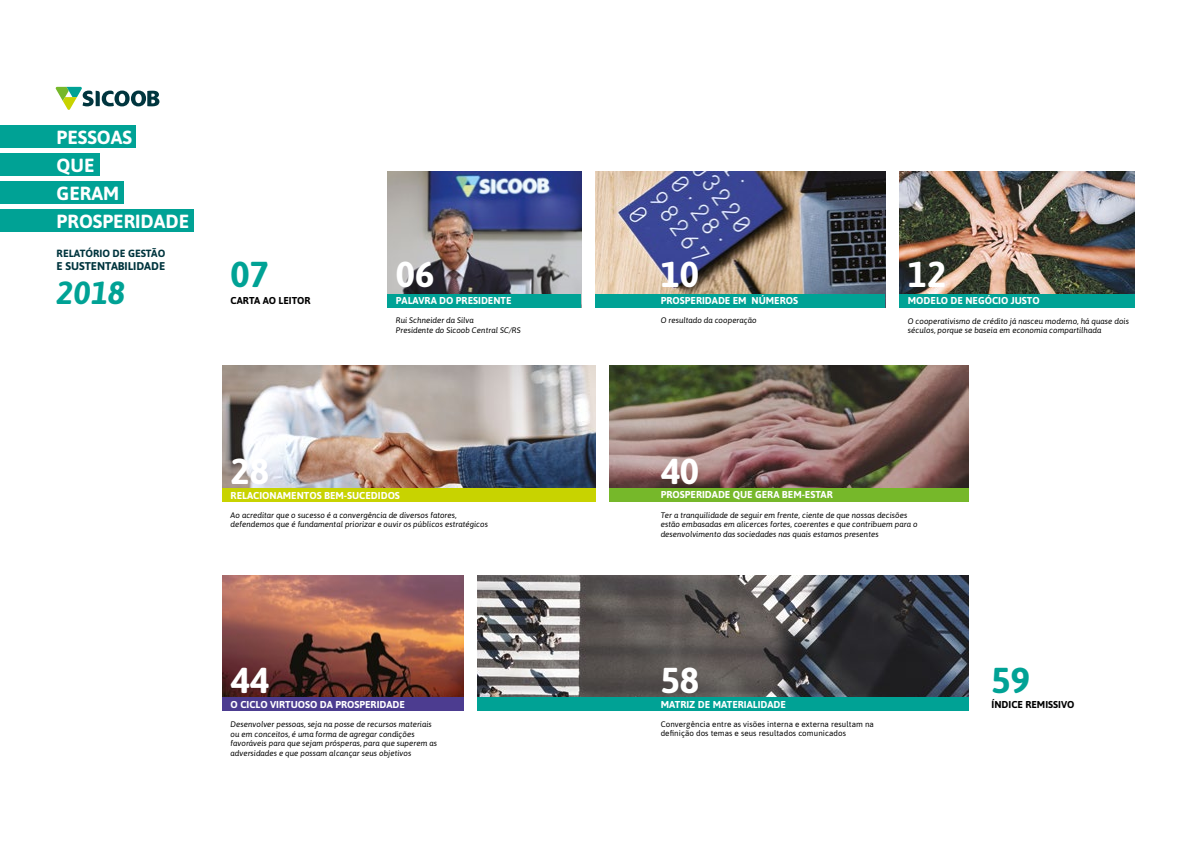
<style>
.page{position:relative;width:1191px;height:842px;background:#fff}
.page>*{position:absolute;margin:0;border:0;box-sizing:border-box;transform-origin:0 0}
.t1{font:700 36px "Asap";color:#fff}
.t2{font:700 36px "Asap";color:#00a295}
.t3{font:italic 700 32px "Asap";color:#00a295}
.t4{font:700 19px/28px "Asap";color:#fff}
.t5{font:700 11.3px "Asap";color:#00353e}
.t6{font:700 10.4px "Asap";color:#00353e}
.t7{font:700 10px "Asap";color:#fff}
.t8{font:700 10px "Asap";color:#000}
.t9{font:italic 8px/9.6px "Asap";color:#000}
.t10{font:8px/9.6px "Asap";letter-spacing:.01em;color:#000}
</style>
<div class="page">
<img style="left:477px;top:575px;width:491px;height:122px">
<img style="left:609px;top:365px;width:359px;height:123px">
<img style="left:222px;top:365px;width:373px;height:123px">
<img style="left:899px;top:171px;width:235px;height:123px">
<img style="left:222px;top:575px;width:241px;height:122px">
<div style="left:222px;top:697px;width:241px;height:14px;background:#4c3c90"></div>
<img style="left:387px;top:171px;width:194px;height:123px">
<div style="left:387px;top:294px;width:194px;height:13px;background:#00a295"></div>
<div style="left:222px;top:488px;width:373px;height:13px;background:#c8d300"></div>
<img style="left:595px;top:171px;width:290px;height:123px">
<div style="left:609px;top:488px;width:359px;height:13px;background:#76b82a"></div>
<div style="left:899px;top:294px;width:235px;height:13px;background:#00a295"></div>
<div style="left:477px;top:697px;width:492px;height:14px;background:#00a295"></div>
<div style="left:595px;top:294px;width:290px;height:13px;background:#00a295"></div>
<svg style="left:56px;top:87px;width:103px;height:23px"></svg>
<div style="left:0;top:125px;width:135px;height:23px;background:#00a295"></div>
<div style="left:0;top:153px;width:100px;height:23px;background:#00a295"></div>
<div style="left:0;top:181px;width:123px;height:23px;background:#00a295"></div>
<div style="left:0;top:209px;width:194px;height:23px;background:#00a295"></div>
<h3 class="t4" style="left:57px;top:122px;width:134px">PESSOAS<br>QUE<br>GERAM<br>PROSPERIDADE</h3>
<h3 class="t6" style="left:57px;top:246px;width:110px">RELATÓRIO DE GESTÃO</h3>
<h3 class="t5" style="left:57px;top:258px;width:110px">E SUSTENTABILIDADE</h3>
<h1 class="t2" style="left:231px;top:249px;width:40px">07</h1>
<h2 class="t3" style="left:57px;top:271px;width:70px">2018</h2>
<p class="t8" style="left:231px;top:294px;width:81px">CARTA AO LEITOR</p>
<h1 class="t1" style="left:396px;top:249px;width:40px">06</h1>
<p class="t7" style="left:396px;top:294px;width:117px">PALAVRA DO PRESIDENTE</p>
<p class="t9" style="left:396px;top:315px;width:126px">Rui Schneider da Silva<br>Presidente do Sicoob Central SC/RS</p>
<h1 class="t1" style="left:231px;top:445px;width:40px">28</h1>
<p class="t7" style="left:231px;top:488px;width:171px">RELACIONAMENTOS BEM-SUCEDIDOS</p>
<p class="t9" style="left:231px;top:510px;width:259px">Ao acreditar que o sucesso é a convergência de diversos fatores, defendemos que é fundamental priorizar e ouvir os públicos estratégicos</p>
<h1 class="t1" style="left:660px;top:249px;width:40px">10</h1>
<p class="t7" style="left:660px;top:294px;width:139px">PROSPERIDADE EM NÚMEROS</p>
<p class="t9" style="left:660px;top:315px;width:97px">O resultado da cooperação</p>
<h1 class="t1" style="left:660px;top:445px;width:40px">40</h1>
<h1 class="t1" style="left:908px;top:249px;width:40px">12</h1>
<p class="t7" style="left:908px;top:294px;width:133px">MODELO DE NEGÓCIO JUSTO</p>
<p class="t9" style="left:908px;top:316px;width:223px">O cooperativismo de crédito já nasceu moderno, há quase dois séculos, porque se baseia em economia compartilhada</p>
<p class="t7" style="left:660px;top:488px;width:173px">PROSPERIDADE QUE GERA BEM-ESTAR</p>
<p class="t9" style="left:660px;top:510px;width:258px">Ter a tranquilidade de seguir em frente, ciente de que nossas decisões estão embasadas em alicerces fortes, coerentes e que contribuem para o desenvolvimento das sociedades nas quais estamos presentes</p>
<h1 class="t1" style="left:231px;top:655px;width:40px">44</h1>
<h1 class="t1" style="left:660px;top:655px;width:40px">58</h1>
<h1 class="t2" style="left:991px;top:655px;width:40px">59</h1>
<p class="t7" style="left:231px;top:697px;width:176px">O CICLO VIRTUOSO DA PROSPERIDADE</p>
<p class="t8" style="left:991px;top:697px;width:84px">ÍNDICE REMISSIVO</p>
<p class="t9" style="left:231px;top:719px;width:208px">Desenvolver pessoas, seja na posse de recursos materiais ou em conceitos, é uma forma de agregar condições favoráveis para que sejam prósperas, para que superem as adversidades e que possam alcançar seus objetivos</p>
<p class="t7" style="left:660px;top:697px;width:127px">MATRIZ DE MATERIALIDADE</p>
<p class="t10" style="left:660px;top:719px;width:215px">Convergência entre as visões interna e externa resultam na definição dos temas e seus resultados comunicados</p>
</div>
